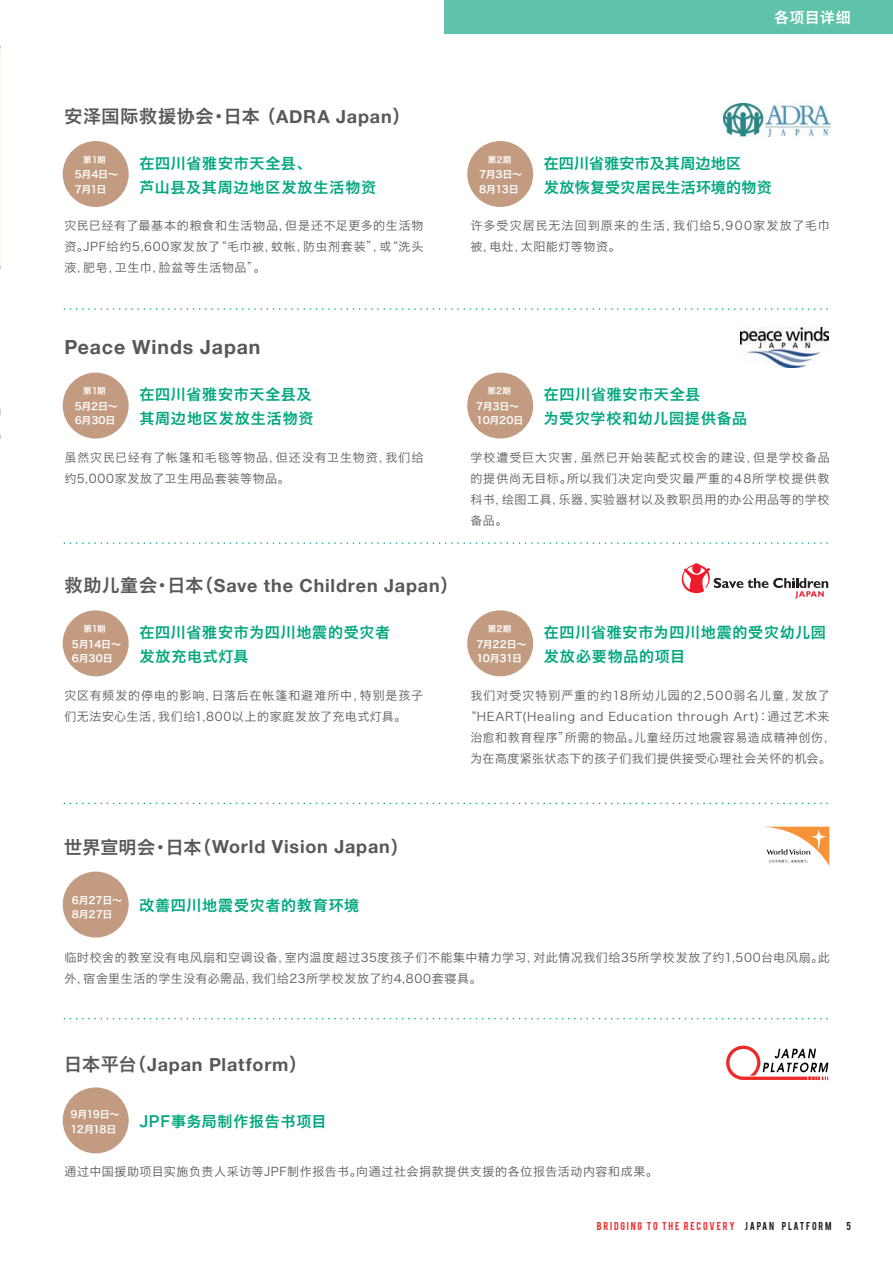
<style>
.page{position:relative;width:893px;height:1263px;background:#fff}
.page>*{position:absolute;margin:0;border:0;box-sizing:border-box;transform-origin:0 0}
.t1{font:700 19.5px "Helvetica Neue";letter-spacing:.045em;color:#57585a}
.t2{font:700 18px "Helvetica Neue";letter-spacing:.045em;color:#57585a}
.t3{font:18px "Hiragino Sans GB W6";letter-spacing:.035em;color:#57585a}
.t4{font:15px/24px "Hiragino Sans GB W6";letter-spacing:.045em;color:#00a77e}
.t5{font:15px/24px "Hiragino Sans GB W6";letter-spacing:.015em;color:#00a77e}
.t6{font:15px "Hiragino Sans GB W6";letter-spacing:.02em;color:#fff}
.t7{font:12px/21px "Hiragino Sans GB W3";letter-spacing:.055em;color:#57585a}
.t8{font:12px/21px "Hiragino Sans GB W3";letter-spacing:.09em;color:#57585a}
.t9{font:10.05px/14.2px "Hiragino Sans GB W6";letter-spacing:-.03em;color:#fff}
.t10{font:10.05px/14.2px "Hiragino Sans GB W6";letter-spacing:-.07em;color:#fff}
.t11{font:9px "Bebas";letter-spacing:.2em;color:#ee2a29}
.t12{font:9px "Bebas";color:#231f20}
.t13{font:8.55px "Hiragino Sans GB W6";letter-spacing:-.01em;color:#fff}
.s1{font-family:"Helvetica Neue";font-weight:700}
.s2{font-family:"Hiragino Sans GB W6";font-weight:400}
.s3{color:#231f20}
</style>
<div class="page">
<div style="left:445px;top:0;width:448px;height:34px;background:#5ec3aa"></div>
<svg style="left:0;top:46px;width:1px;height:393px"></svg>
<svg style="left:64px;top:308px;width:764px;height:2px"></svg>
<svg style="left:64px;top:542px;width:764px;height:2px"></svg>
<svg style="left:64px;top:1018px;width:764px;height:1px"></svg>
<svg style="left:64px;top:803px;width:764px;height:1px"></svg>
<div style="left:63px;top:141px;width:66px;height:66px;background:#c29b81;border-radius:50%"></div>
<div style="left:467px;top:141px;width:66px;height:66px;background:#c29b81;border-radius:50%"></div>
<img style="left:723px;top:104px;width:107px;height:32px">
<div style="left:63px;top:373px;width:66px;height:66px;background:#c29b81;border-radius:50%"></div>
<div style="left:467px;top:373px;width:66px;height:66px;background:#c29b81;border-radius:50%"></div>
<div style="left:63px;top:610px;width:66px;height:66px;background:#c29b81;border-radius:50%"></div>
<div style="left:467px;top:610px;width:66px;height:66px;background:#c29b81;border-radius:50%"></div>
<svg style="left:682px;top:563px;width:146px;height:35px"></svg>
<div style="left:63px;top:1087px;width:66px;height:66px;background:#c29b81;border-radius:50%"></div>
<div style="left:63px;top:871px;width:66px;height:66px;background:#c29b81;border-radius:50%"></div>
<svg style="left:766px;top:827px;width:63px;height:38px"></svg>
<img style="left:740px;top:327px;width:89px;height:40px">
<svg style="left:726px;top:1045px;width:102px;height:35px"></svg>
<p class="t3" style="left:64px;top:104px;width:348px">安泽国际救援协会·日本（<span class="s1">ADRA Japan</span>）</p>
<p class="t6" style="left:774px;top:8px;width:78px">各项目详细</p>
<p class="t13" style="left:83px;top:154px;width:24px">第1期</p>
<p class="t9" style="left:75px;top:167px;width:45px">5月4日～<br>7月1日</p>
<p class="t13" style="left:488px;top:154px;width:25px">第2期</p>
<p class="t9" style="left:479px;top:167px;width:44px">7月3日～<br>8月13日</p>
<p class="t4" style="left:139px;top:151px;width:238px">在四川省雅安市天全县、<br>芦山县及其周边地区发放生活物资</p>
<p class="t5" style="left:544px;top:151px;width:229px">在四川省雅安市及其周边地区<br>发放恢复受灾居民生活环境的物资</p>
<p class="t7" style="left:64px;top:215px;width:361px;text-align:justify">灾民已经有了最基本的粮食和生活物品，但是还不足更多的生活物资。JPF给约5,600家发放了“毛巾被，蚊帐，防虫剂套装”，或“洗头液，肥皂，卫生巾，脸盆等生活物品”。</p>
<p class="t8" style="left:470px;top:215px;width:361px">许多受灾居民无法回到原来的生活，我们给5,900家发放了毛巾被，电灶，太阳能灯等物资。</p>
<p class="t1" style="left:64px;top:330px;width:198px">Peace Winds Japan</p>
<p class="t13" style="left:83px;top:386px;width:24px">第1期</p>
<p class="t9" style="left:75px;top:399px;width:45px">5月2日～<br>6月30日</p>
<p class="t13" style="left:488px;top:386px;width:25px">第2期</p>
<p class="t9" style="left:476px;top:399px;width:49px">7月3日～<br>10月20日</p>
<p class="t4" style="left:139px;top:382px;width:176px">在四川省雅安市天全县及其周边地区发放生活物资</p>
<p class="t4" style="left:544px;top:382px;width:205px">在四川省雅安市天全县<br>为受灾学校和幼儿园提供备品</p>
<p class="t7" style="left:64px;top:447px;width:360px">虽然灾民已经有了帐篷和毛毯等物品，但还没有卫生物资，我们给约5,000家发放了卫生用品套装等物品。</p>
<p class="t7" style="left:470px;top:447px;width:361px;text-align:justify">学校遭受巨大灾害，虽然已开始装配式校舍的建设，但是学校备品的提供尚无目标。所以我们决定向受灾最严重的48所学校提供教科书，绘图工具，乐器，实验器材以及教职员用的办公用品等的学校备品。</p>
<p class="t2" style="left:64px;top:569px;width:396px"><span class="s2">救助儿童会·日本（</span>Save the Children Japan<span class="s2">）</span></p>
<p class="t13" style="left:83px;top:623px;width:24px">第1期</p>
<p class="t9" style="left:72px;top:636px;width:51px">5月14日～<br>6月30日</p>
<p class="t13" style="left:488px;top:623px;width:25px">第2期</p>
<p class="t9" style="left:476px;top:636px;width:52px">7月22日～<br>10月31日</p>
<p class="t4" style="left:139px;top:620px;width:252px">在四川省雅安市为四川地震的受灾者发放充电式灯具</p>
<p class="t4" style="left:544px;top:620px;width:283px">在四川省雅安市为四川地震的受灾幼儿园发放必要物品的项目</p>
<p class="t7" style="left:64px;top:684px;width:360px">灾区有频发的停电的影响，日落后在帐篷和避难所中，特别是孩子们无法安心生活，我们给1,800以上的家庭发放了充电式灯具。</p>
<p class="t7" style="left:464px;top:684px;width:373px;text-align:center">我们对受灾特别严重的约18所幼儿园的2,500弱名儿童，发放了“HEART(Healing and Education through Art)∶通过艺术来治愈和教育程序”所需的物品。儿童经历过地震容易造成精神创伤，为在高度紧张状态下的孩子们我们提供接受心理社会关怀的机会。</p>
<p class="t2" style="left:64px;top:830px;width:346px"><span class="s2">世界宣明会·日本（</span>World Vision Japan<span class="s2">）</span></p>
<p class="t9" style="left:72px;top:892px;width:52px">6月27日～<br>8月27日</p>
<p class="t4" style="left:139px;top:893px;width:221px">改善四川地震受灾者的教育环境</p>
<p class="t7" style="left:64px;top:947px;width:767px">临时校舍的教室没有电风扇和空调设备，室内温度超过35度孩子们不能集中精力学习，对此情况我们给35所学校发放了约1,500台电风扇。此外，宿舍里生活的学生没有必需品，我们给23所学校发放了约4,800套寝具。</p>
<p class="t2" style="left:64px;top:1048px;width:244px"><span class="s2">日本平台（</span>Japan Platform<span class="s2">）</span></p>
<p class="t10" style="left:70px;top:1107px;width:51px">9月19日～<br>12月18日</p>
<p class="t4" style="left:139px;top:1109px;width:189px">JPF事务局制作报告书项目</p>
<p class="t7" style="left:64px;top:1161px;width:595px">通过中国援助项目实施负责人采访等JPF制作报告书。向通过社会捐款提供支援的各位报告活动内容和成果。</p>
<p class="t11" style="left:597px;top:1219px;width:236px">BRIDGING TO THE RECOVERY <span class="s3">JAPAN PLATFORM</span></p>
<p class="t12" style="left:846px;top:1219px;width:6px">5</p>
</div>
